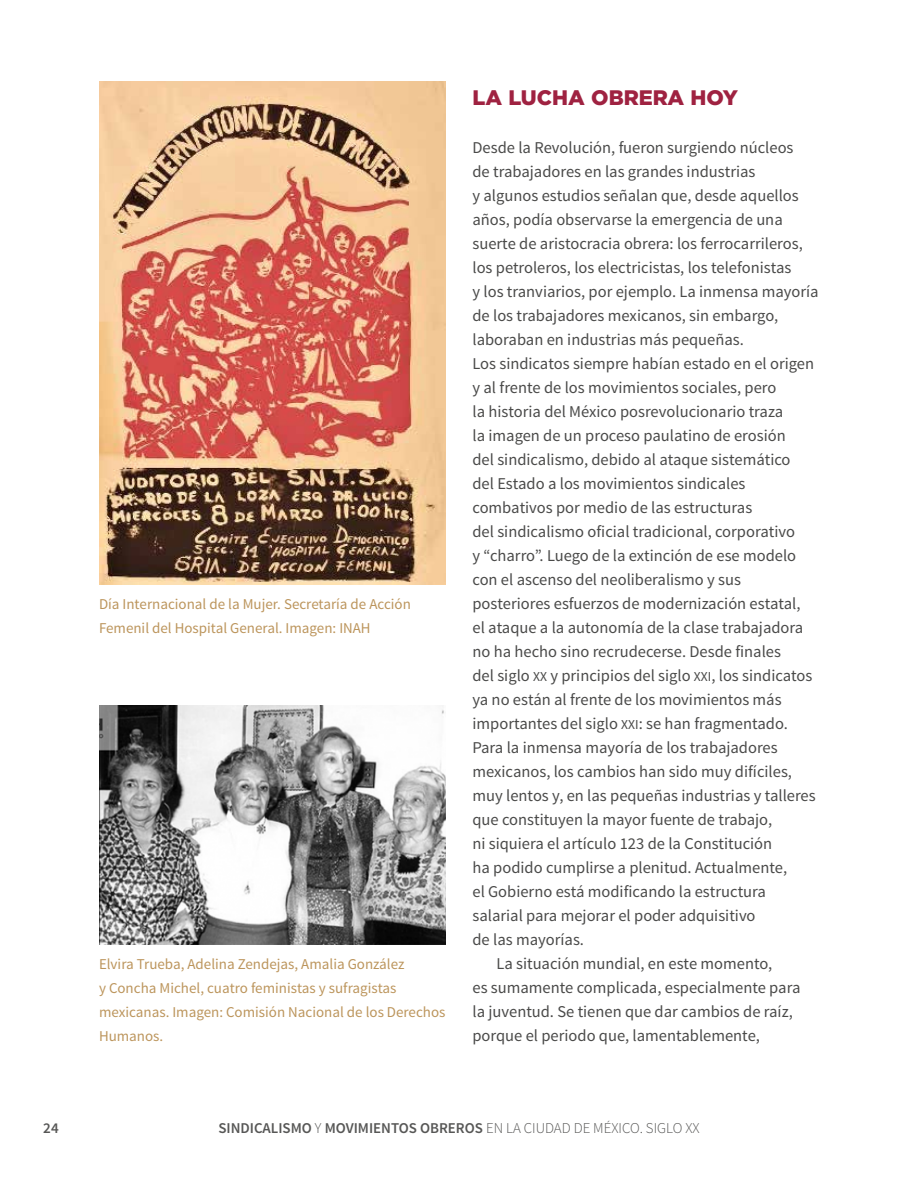
<style>
.page{position:relative;width:918px;height:1188px;background:#fff}
.page>*{position:absolute;margin:0;border:0;box-sizing:border-box;transform-origin:0 0}
.t1{font:900 21px "Gotham";color:#9f2241}
.t2{font:16.5px "Source Sans Pro";color:#4a4a49}
.t3{font:15px/24px "Source Sans Pro";color:#bc955c}
.t4{font:600 15px "Source Sans Pro";color:#575756}
.s1{font-size:13.65px}
.s2{font-weight:300}
</style>
<div class="page">
<img style="left:99px;top:81px;width:347px;height:504px">
<img style="left:100px;top:705px;width:346px;height:240px">
<p class="t3" style="left:99px;top:592px;width:313px">Día Internacional de la Mujer. Secretaría de Acción<br>Femenil del Hospital General. Imagen: INAH</p>
<p class="t3" style="left:99px;top:952px;width:348px">Elvira Trueba, Adelina Zendejas, Amalia González<br>y Concha Michel, cuatro feministas y sufragistas mexicanas. Imagen: Comisión Nacional de los Derechos Humanos.</p>
<p class="t1" style="left:472px;top:83px;width:267px">LA LUCHA OBRERA HOY</p>
<p class="t2" style="left:472px;top:137px;width:323px">Desde la Revolución, fueron surgiendo núcleos</p>
<p class="t2" style="left:472px;top:161px;width:284px">de trabajadores en las grandes industrias</p>
<p class="t2" style="left:472px;top:185px;width:328px">y algunos estudios señalan que, desde aquellos</p>
<p class="t2" style="left:472px;top:209px;width:312px">años, podía observarse la emergencia de una</p>
<p class="t2" style="left:472px;top:233px;width:332px">suerte de aristocracia obrera: los ferrocarrileros,</p>
<p class="t2" style="left:472px;top:257px;width:320px">los petroleros, los electricistas, los telefonistas</p>
<p class="t2" style="left:472px;top:281px;width:348px">y los tranviarios, por ejemplo. La inmensa mayoría</p>
<p class="t2" style="left:472px;top:305px;width:307px">de los trabajadores mexicanos, sin embargo,</p>
<p class="t2" style="left:472px;top:329px;width:273px">laboraban en industrias más pequeñas.</p>
<p class="t2" style="left:472px;top:353px;width:343px">Los sindicatos siempre habían estado en el origen</p>
<p class="t2" style="left:472px;top:377px;width:305px">y al frente de los movimientos sociales, pero</p>
<p class="t2" style="left:472px;top:401px;width:312px">la historia del México posrevolucionario traza</p>
<p class="t2" style="left:472px;top:425px;width:315px">la imagen de un proceso paulatino de erosión</p>
<p class="t2" style="left:472px;top:449px;width:320px">del sindicalismo, debido al ataque sistemático</p>
<p class="t2" style="left:472px;top:473px;width:274px">del Estado a los movimientos sindicales</p>
<p class="t2" style="left:472px;top:497px;width:281px">combativos por medio de las estructuras</p>
<p class="t2" style="left:472px;top:521px;width:324px">del sindicalismo oficial tradicional, corporativo</p>
<p class="t2" style="left:472px;top:545px;width:325px">y “charro”. Luego de la extinción de ese modelo</p>
<p class="t2" style="left:472px;top:569px;width:270px">con el ascenso del neoliberalismo y sus</p>
<p class="t2" style="left:472px;top:593px;width:330px">posteriores esfuerzos de modernización estatal,</p>
<p class="t2" style="left:472px;top:617px;width:332px">el ataque a la autonomía de la clase trabajadora</p>
<p class="t2" style="left:472px;top:641px;width:310px">no ha hecho sino recrudecerse. Desde finales</p>
<p class="t2" style="left:472px;top:665px;width:342px">del siglo <span class="s1">XX</span> y principios del siglo <span class="s1">XXI</span>, los sindicatos</p>
<p class="t2" style="left:473px;top:689px;width:311px">ya no están al frente de los movimientos más</p>
<p class="t2" style="left:473px;top:713px;width:317px">importantes del siglo <span class="s1">XXI</span>: se han fragmentado.</p>
<p class="t2" style="left:472px;top:737px;width:307px">Para la inmensa mayoría de los trabajadores</p>
<p class="t2" style="left:472px;top:761px;width:321px">mexicanos, los cambios han sido muy difíciles,</p>
<p class="t2" style="left:472px;top:785px;width:345px">muy lentos y, en las pequeñas industrias y talleres</p>
<p class="t2" style="left:472px;top:809px;width:301px">que constituyen la mayor fuente de trabajo,</p>
<p class="t2" style="left:472px;top:833px;width:301px">ni siquiera el artículo 123 de la Constitución</p>
<p class="t2" style="left:472px;top:857px;width:316px">ha podido cumplirse a plenitud. Actualmente,</p>
<p class="t2" style="left:472px;top:881px;width:295px">el Gobierno está modificando la estructura</p>
<p class="t2" style="left:472px;top:905px;width:285px">salarial para mejorar el poder adquisitivo</p>
<p class="t2" style="left:472px;top:929px;width:113px">de las mayorías.</p>
<p class="t2" style="left:497px;top:953px;width:277px">La situación mundial, en este momento,</p>
<p class="t2" style="left:472px;top:977px;width:329px">es sumamente complicada, especialmente para</p>
<p class="t2" style="left:472px;top:1001px;width:322px">la juventud. Se tienen que dar cambios de raíz,</p>
<p class="t2" style="left:472px;top:1025px;width:289px">porque el periodo que, lamentablemente,</p>
<p class="t4" style="left:43px;top:1118px;width:17px">24</p>
<p class="t4" style="left:218px;top:1118px;width:483px">SINDICALISMO <span class="s2">Y</span> MOVIMIENTOS OBREROS <span class="s2">EN LA CIUDAD DE MÉXICO. SIGLO XX</span></p>
</div>
